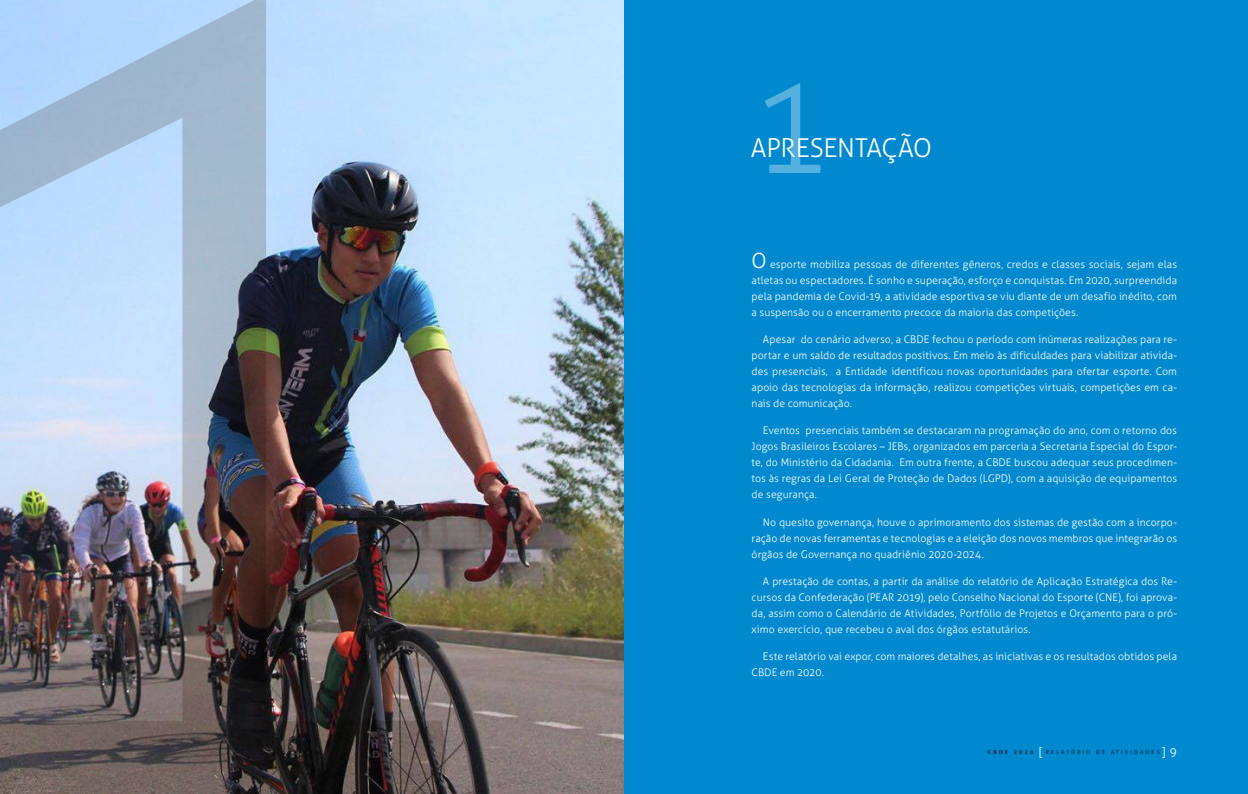
<style>
.page{position:relative;width:1248px;height:794px;background:#fff}
.page>*{position:absolute;margin:0;border:0;box-sizing:border-box;transform-origin:0 0}
.t1{font:300 138.6px "Aller";color:#fff}
.t2{font:300 26px "Aller";letter-spacing:-.01em;color:#fff}
.t3{font:300 10.5px/16px "Aller";letter-spacing:.005em;color:#fff;text-align:justify}
.t4{font:300 5.5px "Aller";letter-spacing:.4em;color:#000}
.s1{font-size:21px}
.s2{font-weight:400}
.s3{font-size:12px;color:#fff}
</style>
<div class="page">
<img style="left:446px;top:0;width:178px;height:794px">
<div style="left:624px;top:0;width:623px;height:794px;background:#0089cf"></div>
<img style="left:0;top:0;width:446px;height:794px">
<h1 class="t1" style="left:749px;top:40px;width:85px">1</h1>
<h2 class="t2" style="left:750px;top:132px;width:182px">APRESENTAÇÃO</h2>
<p class="t3" style="left:751px;top:256px;width:427px"><span class="s1">O</span> esporte mobiliza pessoas de diferentes gêneros, credos e classes sociais, sejam elas atletas ou espectadores. É sonho e superação, esforço e conquistas. Em 2020, surpreendida pela pandemia de Covid-19, a atividade esportiva se viu diante de um desafio inédito, com a suspensão ou o encerramento precoce da maioria das competições.</p>
<p class="t3" style="left:751px;top:331px;width:427px;text-indent:11px">Apesar do cenário adverso, a CBDE fechou o período com inúmeras realizações para re&shy;portar e um saldo de resultados positivos. Em meio às dificuldades para viabilizar ativida&shy;des presenciais, a Entidade identificou novas oportunidades para ofertar esporte. Com apoio das tecnologias da informação, realizou competições virtuais, competições em ca&shy;nais de comunicação.</p>
<p class="t3" style="left:751px;top:422px;width:427px;text-indent:11px">Eventos presenciais também se destacaram na programação do ano, com o retorno dos Jogos Brasileiros Escolares – JEBs, organizados em parceria a Secretaria Especial do Espor&shy;te, do Ministério da Cidadania. Em outra frente, a CBDE buscou adequar seus procedimen&shy;tos às regras da Lei Geral de Proteção de Dados (LGPD), com a aquisição de equipamentos de segurança.</p>
<p class="t3" style="left:751px;top:514px;width:427px;text-indent:11px">No quesito governança, houve o aprimoramento dos sistemas de gestão com a incorpo&shy;ração de novas ferramentas e tecnologias e a eleição dos novos membros que integrarão os órgãos de Governança no quadriênio 2020-2024.</p>
<p class="t3" style="left:751px;top:573px;width:427px;text-indent:11px">A prestação de contas, a partir da análise do relatório de Aplicação Estratégica dos Re&shy;cursos da Confederação (PEAR 2019), pelo Conselho Nacional do Esporte (CNE), foi aprova&shy;da, assim como o Calendário de Atividades, Portfólio de Projetos e Orçamento para o pró&shy;ximo exercício, que recebeu o aval dos órgãos estatutários.</p>
<p class="t3" style="left:751px;top:649px;width:427px;text-indent:11px">Este relatório vai expor, com maiores detalhes, as iniciativas e os resultados obtidos pela<br>CBDE em 2020.</p>
<p class="t4" style="left:987px;top:749px;width:191px"><span class="s2">CBDE 2020</span> <span class="s3">[</span> RELATÓRIO DE ATIVIDADES<span class="s3">]9</span></p>
</div>
